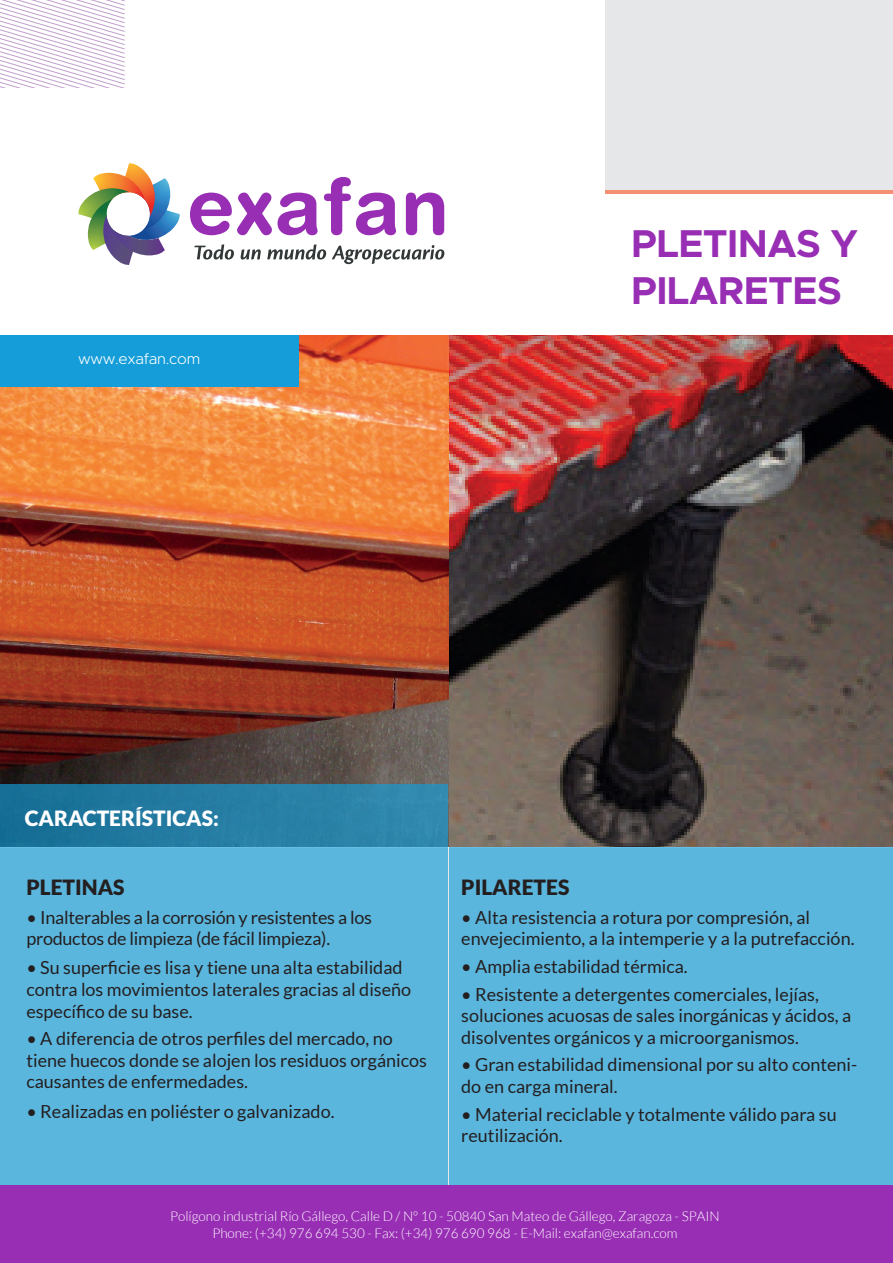
<style>
.page{position:relative;width:893px;height:1263px;background:#fff}
.page>*{position:absolute;margin:0;border:0;box-sizing:border-box;transform-origin:0 0}
.t1{font:700 39px/46.8px "Metropolis";letter-spacing:-.015em;color:#982eb4}
.t2{font:900 21px "Lato";color:#231f20}
.t3{font:900 21px "Lato";color:#fff}
.t4{font:18px/21.6px "Lato";color:#231f20}
.t5{font:300 15px "Metropolis";letter-spacing:-.02em;color:#fff}
.t6{font:300 13.5px/16.2px "Lato";color:#fff;text-align:center}
</style>
<div class="page">
<img style="left:0;top:335px;width:893px;height:511px">
<div style="left:605px;top:189px;width:288px;height:5px;background:#f59172"></div>
<div style="left:605px;top:0;width:288px;height:189px;background:#e6e7e9"></div>
<svg style="left:78px;top:163px;width:102px;height:102px"></svg>
<svg style="left:190px;top:193px;width:82px;height:42px"></svg>
<svg style="left:278px;top:193px;width:40px;height:42px"></svg>
<svg style="left:324px;top:177px;width:72px;height:58px"></svg>
<svg style="left:406px;top:193px;width:38px;height:42px"></svg>
<svg style="left:194px;top:244px;width:40px;height:16px"></svg>
<svg style="left:240px;top:249px;width:21px;height:11px"></svg>
<svg style="left:267px;top:244px;width:59px;height:16px"></svg>
<svg style="left:332px;top:245px;width:112px;height:19px"></svg>
<svg style="left:0;top:785px;width:448px;height:400px;fill:#5bb6de"></svg>
<div style="left:449px;top:847px;width:444px;height:338px;background:#5bb6de"></div>
<svg style="left:0;top:0;width:125px;height:88px"></svg>
<div style="left:0;top:335px;width:298px;height:51px;background:#149dd9"></div>
<div style="left:0;top:1185px;width:893px;height:78px;background:#982eb4"></div>
<p class="t5" style="left:78px;top:349px;width:124px">www.exafan.com</p>
<h1 class="t1" style="left:631px;top:220px;width:228px">PLETINAS Y<br>PILARETES</h1>
<p class="t3" style="left:25px;top:805px;width:196px">CARACTERÍSTICAS:</p>
<p class="t2" style="left:26px;top:875px;width:100px">PLETINAS</p>
<p class="t4" style="left:26px;top:906px;width:347px">• Inalterables a la corrosión y resistentes a los productos de limpieza (de fácil limpieza).</p>
<p class="t4" style="left:26px;top:957px;width:386px">• Su superficie es lisa y tiene una alta estabilidad contra los movimientos laterales gracias al diseño específico de su base.</p>
<p class="t4" style="left:26px;top:1028px;width:402px">• A diferencia de otros perfiles del mercado, no tiene huecos donde se alojen los residuos orgánicos causantes de enfermedades.</p>
<p class="t4" style="left:26px;top:1100px;width:310px">• Realizadas en poliéster o galvanizado.</p>
<p class="t2" style="left:461px;top:875px;width:110px">PILARETES</p>
<p class="t4" style="left:461px;top:906px;width:395px">• Alta resistencia a rotura por compresión, al envejecimiento, a la intemperie y a la putrefacción.</p>
<p class="t4" style="left:461px;top:955px;width:228px">• Amplia estabilidad térmica.</p>
<p class="t4" style="left:461px;top:983px;width:391px">• Resistente a detergentes comerciales, lejías, soluciones acuosas de sales inorgánicas y ácidos, a disolventes orgánicos y a microorganismos.</p>
<p class="t4" style="left:461px;top:1054px;width:398px">• Gran estabilidad dimensional por su alto conteni&shy;do en carga mineral.</p>
<p class="t4" style="left:461px;top:1103px;width:377px">• Material reciclable y totalmente válido para su reutilización.</p>
<p class="t6" style="left:170px;top:1208px;width:551px">Polígono industrial Río Gállego, Calle D / Nº 10 - 50840 San Mateo de Gállego, Zaragoza - SPAIN<br>Phone: (+34) 976 694 530 - Fax: (+34) 976 690 968 - E-Mail: exafan@exafan.com</p>
</div>
